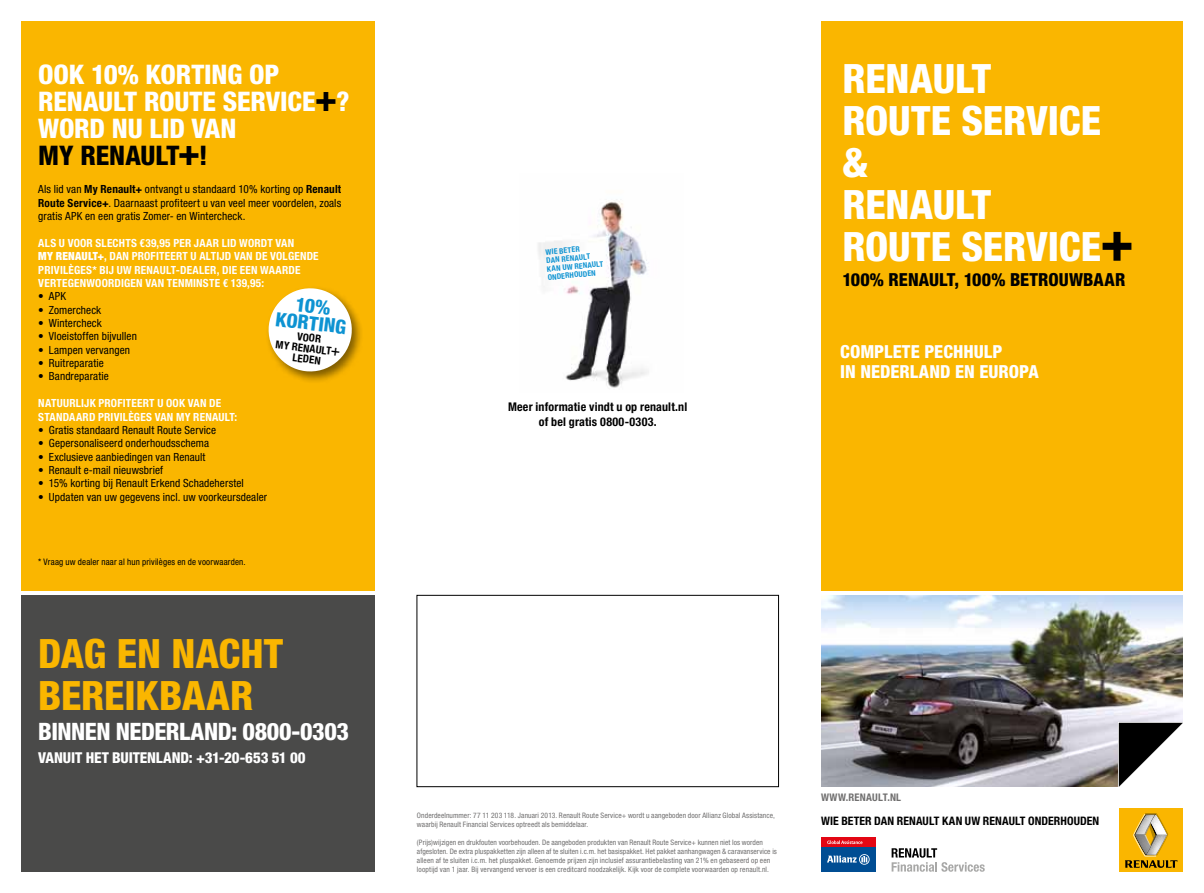
<style>
.page{position:relative;width:1204px;height:893px;background:#fff}
.page>*{position:absolute;margin:0;border:0;box-sizing:border-box;transform-origin:0 0}
.t1{font:800 condensed 40.5px/42px "Helvetica Neue LT Pro";color:#fff}
.t2{font:800 condensed 40.5px/42px "Helvetica Neue LT Pro";letter-spacing:-.005em;color:#fab600}
.t3{font:800 condensed 27px/27px "Helvetica Neue LT Pro";letter-spacing:-.005em;color:#fff}
.t4{font:800 condensed 24px "Helvetica Neue LT Pro";letter-spacing:-.02em;color:#fff}
.t5{font:800 condensed 19.65px/17.1px "Helvetica Neue LT Pro";color:#0d93d2;text-align:center}
.t6{font:800 condensed 18px/19.5px "Helvetica Neue LT Pro";color:#fff}
.t7{font:800 condensed 18px "Helvetica Neue LT Pro";letter-spacing:-.005em;color:#000}
.t8{font:800 condensed 15px "Helvetica Neue LT Pro";letter-spacing:-.01em;color:#fff}
.t9{font:700 condensed 12px/14.4px "Helvetica Neue LT Pro";letter-spacing:.015em;color:#000;text-align:center}
.t10{font:700 condensed 11.7px "Helvetica Neue LT Pro";letter-spacing:.01em;color:#000}
.t11{font:condensed 11.25px/13.4px "Helvetica Neue LT Pro";letter-spacing:.01em;color:#000;text-align:justify}
.t12{font:700 condensed 11.25px "Helvetica Neue LT Pro";letter-spacing:.02em;color:#fff}
.t13{font:900 condensed 11.25px "Helvetica Neue LT Pro";letter-spacing:.015em;color:#fff}
.t14{font:700 condensed 10.8px/10.8px "Helvetica Neue LT Pro";color:#000}
.t15{font:700 condensed 10.5px "Helvetica Neue LT Pro";letter-spacing:.02em;color:#706f6f}
.t16{font:condensed 9px "Helvetica Neue LT Pro";letter-spacing:.02em;color:#000}
.t17{font:700 condensed 7.65px/8.4px "Helvetica Neue LT Pro";color:#0d93d2}
.t18{font:condensed 7.5px/9px "Helvetica Neue LT Pro";letter-spacing:.015em;color:#706f6f}
.s1{font-weight:700;font-size:37.5px;color:#000}
.s2{color:#000}
.s3{font-weight:700}
.s4{font-weight:700;font-size:57px;color:#000}
</style>
<div class="page">
<div style="left:821px;top:21px;width:361px;height:570px;background:#fab600"></div>
<div style="left:21px;top:21px;width:353px;height:570px;background:#fab600"></div>
<img style="left:821px;top:595px;width:361px;height:192px">
<div style="left:416px;top:595px;width:362px;height:192px;border:1px solid #000"></div>
<svg style="left:1108px;top:723px;width:75px;height:149px"></svg>
<div style="left:21px;top:595px;width:353px;height:277px;background:#4a4a49"></div>
<img style="left:538px;top:199px;width:111px;height:189px">
<svg style="left:891px;top:848px;width:93px;height:24px"></svg>
<div style="left:821px;top:838px;width:54px;height:9px;background:#e30613"></div>
<div style="left:821px;top:847px;width:54px;height:25px;background:#004d93"></div>
<svg style="left:827px;top:854px;width:42px;height:11px"></svg>
<svg style="left:827px;top:840px;width:35px;height:4px"></svg>
<div style="left:265px;top:285px;width:99px;height:99px;background:#000;opacity:.5"></div>
<svg style="left:266px;top:286px;width:88px;height:88px"></svg>
<h2 class="t3" style="left:38px;top:60px;width:313px">OOK 10% KORTING OP<br>RENAULT ROUTE SERVICE<span class="s1">+</span>?<br>WORD NU LID VAN<br><span class="s2">MY RENAULT</span><span class="s1">+</span><span class="s2">!</span></h2>
<h3 class="t11" style="left:38px;top:183px;width:304px">Als lid van <span class="s3">MY RENAULT+</span> ontvangt u standaard 10% korting op <span class="s3">RENAULT ROUTE SERVICE+</span>. Daarnaast profiteert u van veel meer voordelen, zoals gratis APK en een gratis Zomer- en Wintercheck.</h3>
<h3 class="t12" style="left:38px;top:236px;width:169px">ALS U VOOR SLECHTS €39,95 PER JAAR</h3>
<h3 class="t12" style="left:222px;top:236px;width:40px">LID WORDT</h3>
<h3 class="t12" style="left:275px;top:236px;width:13px">VAN</h3>
<h3 class="t13" style="left:38px;top:249px;width:79px">MY RENAULT+<span class="s3">, DAN</span></h3>
<h3 class="t12" style="left:132px;top:249px;width:35px">PROFITEERT</h3>
<h3 class="t12" style="left:191px;top:249px;width:111px">U ALTIJD VAN DE VOLGENDE</h3>
<h3 class="t12" style="left:38px;top:263px;width:110px">PRIVILÈGES* BIJ UW RENAULT</h3>
<h3 class="t12" style="left:176px;top:263px;width:12px">-DEALER</h3>
<h3 class="t12" style="left:217px;top:263px;width:30px">, DIE EEN</h3>
<h3 class="t12" style="left:260px;top:263px;width:8px">WAARDE</h3>
<h3 class="t12" style="left:38px;top:276px;width:13px">VERTE</h3>
<h3 class="t12" style="left:68px;top:276px;width:15px">GENW</h3>
<h3 class="t12" style="left:95px;top:276px;width:79px">OORDIGEN VAN TENM</h3>
<h3 class="t12" style="left:193px;top:276px;width:10px">INSTE</h3>
<h3 class="t12" style="left:223px;top:276px;width:43px">€ 139,95:</h3>
<h3 class="t11" style="left:38px;top:290px;width:29px">• APK</h3>
<h3 class="t11" style="left:38px;top:303px;width:64px">• Zomercheck</h3>
<h3 class="t11" style="left:38px;top:316px;width:65px">• Wintercheck</h3>
<h3 class="t11" style="left:38px;top:330px;width:100px">• Vloeistoffen bijvullen</h3>
<h3 class="t11" style="left:38px;top:343px;width:93px">• Lampen vervangen</h3>
<h3 class="t11" style="left:38px;top:356px;width:67px">• Ruitreparatie</h3>
<h3 class="t11" style="left:38px;top:370px;width:72px">• Bandreparatie</h3>
<h3 class="t12" style="left:38px;top:396px;width:14px">NATUURL</h3>
<h3 class="t12" style="left:81px;top:396px;width:52px">IJK PROFITEERT</h3>
<h3 class="t12" style="left:157px;top:396px;width:59px">U OOK VAN DE</h3>
<h3 class="t12" style="left:38px;top:410px;width:8px">STANDAARD</h3>
<h3 class="t12" style="left:98px;top:410px;width:109px">PRIVILÈGES VAN MY RENAULT</h3>
<h3 class="t12" style="left:234px;top:410px;width:4px">:</h3>
<h3 class="t11" style="left:38px;top:423px;width:179px">• Gratis standaard Renault Route Service</h3>
<h3 class="t11" style="left:38px;top:437px;width:172px">• Gepersonaliseerd onderhoudsschema</h3>
<h3 class="t11" style="left:38px;top:450px;width:169px">• Exclusieve aanbiedingen van Renault</h3>
<h3 class="t11" style="left:38px;top:463px;width:126px">• Renault e-mail nieuwsbrief</h3>
<h3 class="t11" style="left:38px;top:477px;width:207px">• 15% korting bij Renault Erkend Schadeherstel</h3>
<h3 class="t11" style="left:38px;top:490px;width:230px">• Updaten van uw gegevens incl. uw voorkeursdealer</h3>
<h3 class="t5" style="left:279px;top:293px;width:71px;rotate:7deg">10%<br>KORTING</h3>
<h3 class="t14" style="left:278px;top:328px;width:43px;text-indent:20px;rotate:7deg">VOOR<br>MY RENAULT</h3>
<h3 class="t14" style="left:293px;top:352px;width:7px;rotate:7deg">LEDEN</h3>
<p class="t16" style="left:38px;top:557px;width:209px">* Vraag uw dealer naar al hun privilèges en de voorwaarden.</p>
<h1 class="t2" style="left:38px;top:632px;width:224px">DAG EN NACHT<br>BEREI</h1>
<h1 class="t2" style="left:135px;top:674px;width:72px">KBAAR</h1>
<h3 class="t4" style="left:38px;top:717px;width:312px">BINNEN NEDERLAND: 0800-0303</h3>
<h3 class="t8" style="left:38px;top:748px;width:269px">VANUIT HET BUITENLAND: +31-20-653 51 00</h3>
<p class="t17" style="left:544px;top:248px;width:58px;rotate:-6deg">WIE BETER<br>DAN RENAULT<br>KAN UW RENAULT<br>ONDER</p>
<p class="t17" style="left:569px;top:271px;width:14px;rotate:-6deg">HOUDEN</p>
<h3 class="t9" style="left:508px;top:400px;width:181px">MEER INFORMATIE VINDT U OP RENAULT.NL<br>OF BEL GRATIS 0800-0303.</h3>
<h1 class="t1" style="left:842px;top:57px;width:23px">RENAULT<br>ROUTE</h1>
<h1 class="t1" style="left:961px;top:99px;width:138px">SERVICE</h1>
<h1 class="t1" style="left:842px;top:141px;width:27px;text-align:justify">&amp; RENAULT ROUTE</h1>
<h1 class="t1" style="left:961px;top:225px;width:174px">SERVICE<span class="s4">+</span></h1>
<h3 class="t7" style="left:842px;top:269px;width:57px">100% RENAULT</h3>
<h3 class="t7" style="left:954px;top:269px;width:77px">, 100% BETROU</h3>
<h3 class="t7" style="left:1069px;top:269px;width:36px">WBAAR</h3>
<h3 class="t6" style="left:840px;top:342px;width:200px">COMPLETE PECHHULP<br>IN NEDERLAND EN EUROPA</h3>
<p class="t18" style="left:417px;top:810px;width:359px">Onderdeelnummer: 77 11 203 118. Januari 2013. Renault Route Service+ wordt u aangeboden door Allianz Global Assistance, waarbij Renault Financial Services optreedt als bemiddelaar.</p>
<p class="t18" style="left:417px;top:837px;width:361px">(Prijs)wijzigen en drukfouten voorbehouden. De aangeboden produkten van Renault Route Service+ kunnen niet los worden afgesloten. De extra pluspakketten zijn alleen af te sluiten i.c.m. het basispakket. Het pakket aanhangwagen &amp; caravanservice is alleen af te sluiten i.c.m. het pluspakket. Genoemde prijzen zijn inclusief assurantiebelasting van 21% en gebaseerd op een looptijd van 1 jaar. Bij vervangend vervoer is een creditcard noodzakelijk. Kijk voor de complete voorwaarden op renault.nl.</p>
<h3 class="t15" style="left:821px;top:791px;width:82px">WWW.RENAULT.NL</h3>
<h3 class="t10" style="left:821px;top:814px;width:90px">WIE BETER DAN RENAULT</h3>
<h3 class="t10" style="left:942px;top:814px;width:100px">KAN UW RENAULT ONDER</h3>
<h3 class="t10" style="left:1060px;top:814px;width:21px">HOUDEN</h3>
</div>
